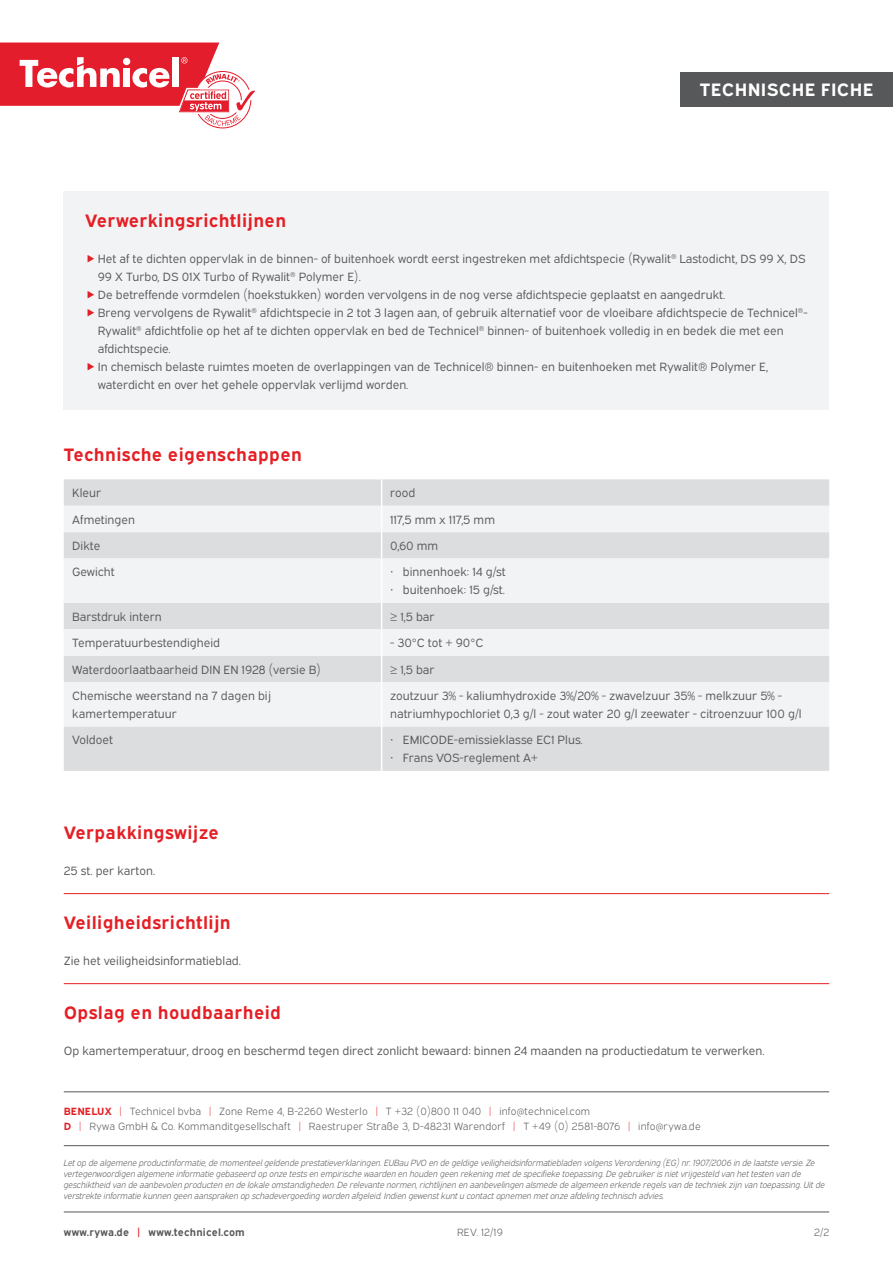
<style>
.page{position:relative;width:893px;height:1263px;background:#fff}
.page>*{position:absolute;margin:0;border:0;box-sizing:border-box;transform-origin:0 0}
.t1{font:700 18px "Expressway Rg";letter-spacing:.02em;color:#e41f25}
.t2{font:700 18px "Expressway Rg";letter-spacing:.02em;color:#fff}
.t3{font:12px/18px "Expressway Bk";color:#57585a}
.t4{font:10.5px/15px "Expressway Lt";letter-spacing:.02em;color:#57585a}
.t5{font:700 10.5px "Expressway Rg";letter-spacing:.02em;color:#57585a}
.t6{font:italic 9px/10.8px "Expressway Lt";color:#57585a}
.s1{font-family:"Expressway Rg";font-weight:700;color:#e41f25}
.s2{color:#e41f25}
</style>
<div class="page">
<hr style="left:64px;top:1145px;width:765px;height:1px;background:#57585a">
<hr style="left:64px;top:1212px;width:765px;height:1px;background:#57585a">
<hr style="left:64px;top:1091px;width:765px;height:1px;background:#57585a">
<div style="left:680px;top:72px;width:213px;height:34px;background:#57585a"></div>
<svg style="left:0;top:43px;width:255px;height:85px"></svg>
<div style="left:64px;top:191px;width:765px;height:219px;background:#f2f3f4"></div>
<div style="left:64px;top:479px;width:765px;height:292px;background:#dcdddf"></div>
<svg style="left:64px;top:506px;width:765px;height:220px;fill:#f2f3f4"></svg>
<svg style="left:381px;top:479px;width:1px;height:79px"></svg>
<hr style="left:381px;top:558px;width:1px;height:45px;background:#fff">
<svg style="left:381px;top:603px;width:1px;height:79px"></svg>
<hr style="left:381px;top:682px;width:1px;height:44px;background:#fff">
<hr style="left:381px;top:726px;width:1px;height:45px;background:#fff">
<hr style="left:64px;top:893px;width:765px;height:1px;background:#e41f25">
<hr style="left:64px;top:983px;width:765px;height:1px;background:#e41f25">
<h1 class="t2" style="left:700px;top:76px;width:175px">TECHNISCHE FICHE</h1>
<h1 class="t1" style="left:85px;top:206px;width:203px">Verwerkingsrichtlijnen</h1>
<p class="t3" style="left:98px;top:248px;width:711px">Het af te dichten oppervlak in de binnen- of buitenhoek wordt eerst ingestreken met afdichtspecie (Rywalit<sup>®</sup> Lastodicht, DS 99 X, DS 99 X Turbo, DS 01X Turbo of Rywalit<sup>®</sup> Polymer E).<br>De betreffende vormdelen (hoekstukken) worden vervolgens in de nog verse afdichtspecie geplaatst en aangedrukt.<br>Breng vervolgens de Rywalit<sup>®</sup> afdichtspecie in 2 tot 3 lagen aan, of gebruik alternatief voor de vloeibare afdichtspecie de Technicel<sup>®</sup>- Rywalit<sup>®</sup> afdichtfolie op het af te dichten oppervlak en bed de Technicel<sup>®</sup> binnen- of buitenhoek volledig in en bedek die met een afdichtspecie.<br>In chemisch belaste ruimtes moeten de overlappingen van de Technicel® binnen- en buitenhoeken met Rywalit® Polymer E, waterdicht en over het gehele oppervlak verlijmd worden.</p>
<h1 class="t1" style="left:64px;top:441px;width:240px">Technische eigenschappen</h1>
<p class="t3" style="left:72px;top:483px;width:30px">Kleur</p>
<p class="t3" style="left:390px;top:483px;width:27px">rood</p>
<p class="t3" style="left:72px;top:509px;width:64px">Afmetingen</p>
<p class="t3" style="left:390px;top:509px;width:106px">117,5 mm x 117,5 mm</p>
<p class="t3" style="left:72px;top:536px;width:30px">Dikte</p>
<p class="t3" style="left:390px;top:536px;width:49px">0,60 mm</p>
<p class="t3" style="left:72px;top:562px;width:44px">Gewicht</p>
<p class="t3" style="left:390px;top:562px;width:117px">• binnenhoek: 14 g/st</p>
<p class="t3" style="left:390px;top:580px;width:116px">• buitenhoek: 15 g/st.</p>
<p class="t3" style="left:72px;top:606px;width:91px">Barstdruk intern</p>
<p class="t3" style="left:390px;top:606px;width:46px">≥ 1,5 bar</p>
<p class="t3" style="left:72px;top:633px;width:149px">Temperatuurbestendigheid</p>
<p class="t3" style="left:390px;top:633px;width:95px">- 30°C tot + 90°C</p>
<p class="t3" style="left:72px;top:659px;width:250px">Waterdoorlaatbaarheid DIN EN 1928 (versie B)</p>
<p class="t3" style="left:390px;top:659px;width:46px">≥ 1,5 bar</p>
<p class="t3" style="left:72px;top:685px;width:200px">Chemische weerstand na 7 dagen bij kamertemperatuur</p>
<p class="t3" style="left:390px;top:685px;width:413px">zoutzuur 3% - kaliumhydroxide 3%/20% - zwavelzuur 35% - melkzuur 5% - natriumhypochloriet 0,3 g/l - zout water 20 g/l zeewater - citroenzuur 100 g/l</p>
<p class="t3" style="left:72px;top:730px;width:42px">Voldoet</p>
<p class="t3" style="left:390px;top:730px;width:194px">• EMICODE-emissieklasse EC1 Plus.</p>
<p class="t3" style="left:390px;top:748px;width:150px">• Frans VOS-reglement A+</p>
<h1 class="t1" style="left:64px;top:819px;width:157px">Verpakkingswijze</h1>
<p class="t3" style="left:64px;top:861px;width:93px">25 st. per karton.</p>
<h1 class="t1" style="left:64px;top:909px;width:168px">Veiligheidsrichtlijn</h1>
<p class="t3" style="left:64px;top:951px;width:179px">Zie het veiligheidsinformatieblad.</p>
<h1 class="t1" style="left:64px;top:999px;width:219px">Opslag en houdbaarheid</h1>
<p class="t3" style="left:64px;top:1041px;width:702px">Op kamertemperatuur, droog en beschermd tegen direct zonlicht bewaard: binnen 24 maanden na productiedatum te verwerken.</p>
<p class="t4" style="left:64px;top:1103px;width:638px"><span class="s1">BENELUX</span> <span class="s2">|</span> Technicel bvba <span class="s2">|</span> Zone Reme 4, B-2260 Westerlo <span class="s2">|</span> T +32 (0)800 11 040 <span class="s2">|</span> info@technicel.com<br><span class="s1">D</span> <span class="s2">|</span> Rywa GmbH &amp; Co. Kommanditgesellschaft <span class="s2">|</span> Raestruper Straße 3, D-48231 Warendorf <span class="s2">|</span> T +49 (0) 2581-8076 <span class="s2">|</span> info@rywa.de</p>
<p class="t6" style="left:64px;top:1157px;width:763px">Let op de algemene productinformatie, de momenteel geldende prestatieverklaringen. EUBau PVO en de geldige veiligheidsinformatiebladen volgens Verordening (EG) nr. 1907/2006 in de laatste versie. Ze vertegenwoordigen algemene informatie gebaseerd op onze tests en empirische waarden en houden geen rekening met de specifieke toepassing. De gebruiker is niet vrijgesteld van het testen van de geschiktheid van de aanbevolen producten en de lokale omstandigheden. De relevante normen, richtlijnen en aanbevelingen alsmede de algemeen erkende regels van de techniek zijn van toepassing. Uit de verstrekte informatie kunnen geen aanspraken op schadevergoeding worden afgeleid. Indien gewenst kunt u contact opnemen met onze afdeling technisch advies.</p>
<p class="t5" style="left:64px;top:1223px;width:183px">www.rywa.de <span class="s2">|</span> www.technicel.com</p>
<p class="t4" style="left:457px;top:1223px;width:47px">REV. 12/19</p>
<p class="t4" style="left:814px;top:1223px;width:16px">2/2</p>
</div>
